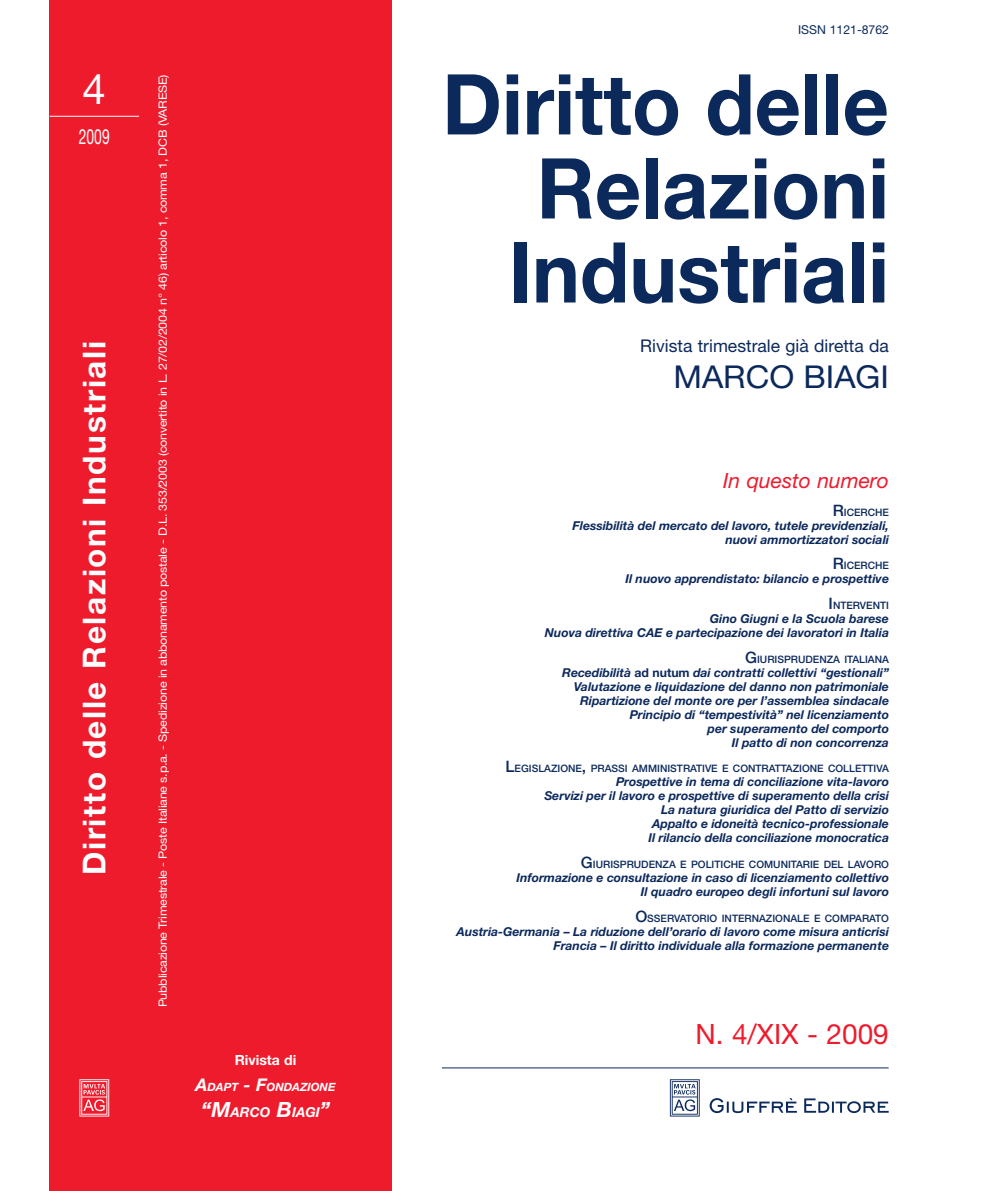
<style>
.page{position:relative;width:983px;height:1191px;background:#fff}
.page>*{position:absolute;margin:0;border:0;box-sizing:border-box;transform-origin:0 0}
.t1{font:700 84px "Helvetica Neue";color:#0c295c;scale:.96 1}
.t2{font:42px "Helvetica Neue";color:#fff}
.t3{font:700 31.5px "Helvetica Neue";letter-spacing:.05em;color:#fff}
.t4{font:31.5px "Helvetica Neue";color:#0c295c;scale:1.04 1}
.t5{font:28px "Helvetica Neue";color:#ee1b2d}
.t6{font:italic 21px "Helvetica Neue";color:#ee1b2d}
.t7{font:21px "Helvetica Neue";color:#fff;scale:.66 1}
.t8{font:17.5px "Helvetica Neue";color:#0c295c}
.Normale{font:700 14px "Helvetica Neue";color:#fff}
.Normale-2{font:13.65px "Helvetica Neue Bold Italic SC650";color:#fff}
.Intestazione_Strillo{font:italic 700 12.25px "Helvetica Neue";color:#0c295c}
.t9{font:12.25px "Helvetica Neue";color:#0c295c}
.t10{font:11.38px "Helvetica Neue";letter-spacing:-.02em;color:#fff;scale:1.1 1}
.Normale-3{font:11.38px "Helvetica Neue Bold Italic SC650";color:#fff}
.Intestazione_Strillo-2{font:10.15px "Helvetica Neue Medium SC650";color:#0c295c}
.s1{font-size:17.5px}
.s2{font-size:21px}
.s3{font-size:15.75px}
.s4{font-style:normal}
</style>
<div class="page">
<div style="left:50px;top:0;width:342px;height:1191px;background:#ee1b2d"></div>
<hr style="left:441px;top:1067px;width:447px;height:1px;background:#0c295c">
<svg style="left:669px;top:1079px;width:30px;height:37px"></svg>
<svg style="left:709px;top:1098px;width:179px;height:15px"></svg>
<hr style="left:50px;top:116px;width:89px;height:1px;background:#fff">
<svg style="left:79px;top:1079px;width:30px;height:37px"></svg>
<p class="t2" style="left:83px;top:64px;width:25px">4</p>
<p class="t7" style="left:79px;top:124px;width:48px">2009</p>
<p class="t3" style="left:75px;top:875px;width:535px;rotate:-90deg">Diritto delle Relazioni Industriali</p>
<p class="t10" style="left:156px;top:1007px;width:849px;rotate:-90deg">Pubblicazione Trimestrale - Poste Italiane s.p.a. - Spedizione in abbonamento postale - D.L. 353/2003 (convertito in L. 27/02/2004 n° 46) articolo 1, comma 1, DCB (VARESE)</p>
<p class="Normale" style="left:235px;top:1050px;width:63px">Rivista di</p>
<p class="Normale-3" style="left:195px;top:1079px;width:142px"><span class="s1">A</span>DAPT <span class="s1">- F</span>ONDAZIONE</p>
<p class="Normale-2" style="left:201px;top:1103px;width:130px"><span class="s2">“M</span>ARCO <span class="s2">B</span>IAGI<span class="s2">”</span></p>
<p class="t9" style="left:797px;top:22px;width:92px">ISSN 1121-8762</p>
<p class="t1" style="left:442px;top:52px;width:467px">Diritto delle</p>
<p class="t1" style="left:536px;top:136px;width:368px">Relazioni</p>
<p class="t1" style="left:508px;top:220px;width:398px">Industriali</p>
<p class="t8" style="left:640px;top:335px;width:250px">Rivista trimestrale già diretta da</p>
<p class="t4" style="left:673px;top:358px;width:209px">MARCO BIAGI</p>
<p class="t6" style="left:723px;top:468px;width:167px">In questo numero</p>
<p class="Intestazione_Strillo-2" style="left:832px;top:506px;width:58px"><span class="s3">R</span>ICERCHE</p>
<p class="Intestazione_Strillo" style="left:572px;top:517px;width:318px">Flessibilità del mercato del lavoro, tutele previdenziali,</p>
<p class="Intestazione_Strillo" style="left:725px;top:531px;width:165px">nuovi ammortizzatori sociali</p>
<p class="Intestazione_Strillo-2" style="left:832px;top:559px;width:58px"><span class="s3">R</span>ICERCHE</p>
<p class="Intestazione_Strillo" style="left:625px;top:571px;width:265px">Il nuovo apprendistato: bilancio e prospettive</p>
<p class="Intestazione_Strillo-2" style="left:828px;top:599px;width:62px"><span class="s3">I</span> NTERVENTI</p>
<p class="Intestazione_Strillo" style="left:709px;top:611px;width:180px">Gino Giugni e la Scuola barese</p>
<p class="Intestazione_Strillo" style="left:544px;top:625px;width:345px">Nuova direttiva CAE e partecipazione dei lavoratori in Italia</p>
<p class="Intestazione_Strillo-2" style="left:745px;top:653px;width:145px"><span class="s3">G</span>IURISPRUDENZA ITALIANA</p>
<p class="Intestazione_Strillo" style="left:562px;top:664px;width:328px">Recedibilità <span class="s4">ad nutum</span> dai contratti collettivi “gestionali”</p>
<p class="Intestazione_Strillo" style="left:573px;top:678px;width:317px">Valutazione e liquidazione del danno non patrimoniale</p>
<p class="Intestazione_Strillo" style="left:580px;top:692px;width:310px">Ripartizione del monte ore per l’assemblea sindacale</p>
<p class="Intestazione_Strillo" style="left:629px;top:706px;width:261px">Principio di “tempestività” nel licenziamento</p>
<p class="Intestazione_Strillo" style="left:707px;top:720px;width:183px">per superamento del comporto</p>
<p class="Intestazione_Strillo" style="left:731px;top:734px;width:158px">Il patto di non concorrenza</p>
<p class="Intestazione_Strillo-2" style="left:505px;top:762px;width:385px"><span class="s3">L</span>EGISLAZIONE<span class="s3">,</span> PRASSI AMMINISTRATIVE E CONTRATTAZIONE COLLETTIVA</p>
<p class="Intestazione_Strillo" style="left:616px;top:774px;width:274px">Prospettive in tema di conciliazione vita-lavoro</p>
<p class="Intestazione_Strillo" style="left:544px;top:788px;width:346px">Servizi per il lavoro e prospettive di superamento della crisi</p>
<p class="Intestazione_Strillo" style="left:661px;top:802px;width:229px">La natura giuridica del Patto di servizio</p>
<p class="Intestazione_Strillo" style="left:652px;top:816px;width:238px">Appalto e idoneità tecnico-professionale</p>
<p class="Intestazione_Strillo" style="left:648px;top:830px;width:242px">Il rilancio della conciliazione monocratica</p>
<p class="Intestazione_Strillo-2" style="left:581px;top:858px;width:309px"><span class="s3">G</span>IURISPRUDENZA E POLITICHE COMUNITARIE DEL LAVORO</p>
<p class="Intestazione_Strillo" style="left:516px;top:870px;width:374px">Informazione e consultazione in caso di licenziamento collettivo</p>
<p class="Intestazione_Strillo" style="left:640px;top:884px;width:249px">Il quadro europeo degli infortuni sul lavoro</p>
<p class="Intestazione_Strillo-2" style="left:635px;top:912px;width:255px"><span class="s3">O</span>SSERVATORIO INTERNAZIONALE E COMPARATO</p>
<p class="Intestazione_Strillo" style="left:456px;top:923px;width:434px">Austria-Germania – La riduzione dell’orario di lavoro come misura anticrisi</p>
<p class="Intestazione_Strillo" style="left:553px;top:937px;width:337px">Francia – Il diritto individuale alla formazione permanente</p>
<p class="t5" style="left:695px;top:1017px;width:195px">N. 4/XIX - 2009</p>
</div>
